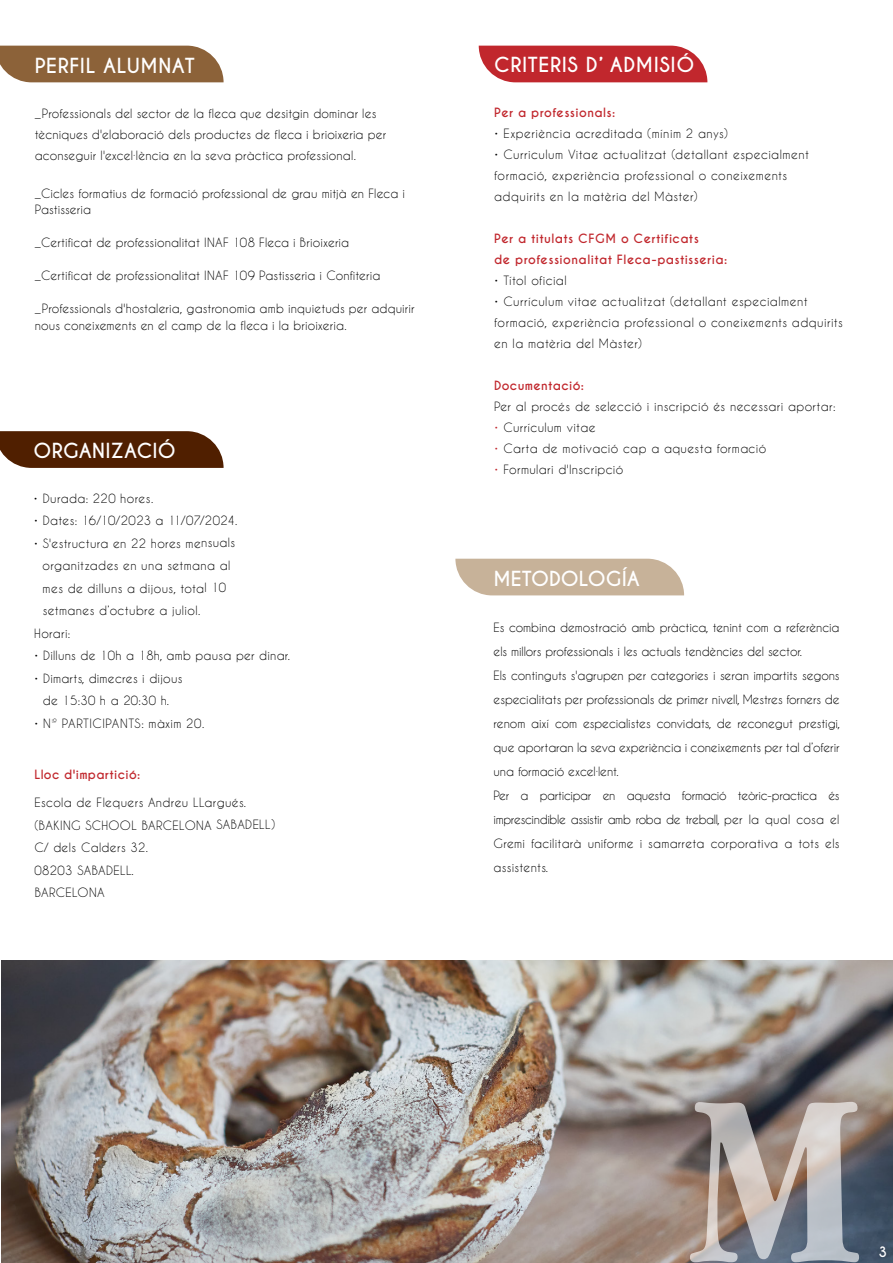
<style>
.page{position:relative;width:893px;height:1263px;background:#fff}
.page>*{position:absolute;margin:0;border:0;box-sizing:border-box;transform-origin:0 0}
.t1{font:700 19.5px "Caviar Dreams";letter-spacing:.025em;color:#fff}
.t2{font:700 19.5px "Caviar Dreams";color:#fff}
.t3{font:700 13.5px "Caviar Dreams";color:#fff}
.t4{font:12px/22.5px "Caviar Dreams";letter-spacing:.015em;color:#000}
.t5{font:12px/24px "Caviar Dreams";letter-spacing:-.01em;color:#000}
.t6{font:12px/21px "Caviar Dreams";letter-spacing:.035em;color:#000}
.t7{font:700 12px/21px "Caviar Dreams";letter-spacing:.035em;color:#c1272d}
.s1{color:#c1272d}
</style>
<div class="page">
<img style="left:1px;top:960px;width:892px;height:303px">
<svg style="left:455px;top:559px;width:229px;height:36px;background:#cab7a0"></svg>
<div style="left:0;top:46px;width:224px;height:36px;background:#8c6239"></div>
<svg style="left:0;top:431px;width:224px;height:37px;background:#5a2d10"></svg>
<svg style="left:479px;top:46px;width:228px;height:36px;background:#c5353a"></svg>
<svg style="left:690px;top:1102px;width:169px;height:160px;background:#9f9897"></svg>
<h1 class="t1" style="left:35px;top:54px;width:162px">PERFIL ALUMNAT</h1>
<p class="t4" style="left:35px;top:103px;width:353px;line-height:21px">_Professionals del sector de la fleca que desitgin dominar les tècniques d'elaboració dels productes de fleca i brioixeria per aconseguir l'excel·lència en la seva pràctica professional.</p>
<p class="t4" style="left:35px;top:185px;width:372px;line-height:16.5px">_Cicles formatius de formació professional de grau mitjà en Fleca i<br>Pastisseria</p>
<p class="t4" style="left:35px;top:231px;width:316px">_Certificat de professionalitat INAF 108 Fleca i Brioixeria</p>
<p class="t4" style="left:35px;top:264px;width:347px">_Certificat de professionalitat INAF 109 Pastisseria i Confiteria</p>
<p class="t4" style="left:35px;top:300px;width:381px;line-height:16.5px">_Professionals d'hostaleria, gastronomia amb inquietuds per adquirir nous coneixements en el camp de la fleca i la brioixeria.</p>
<h1 class="t2" style="left:34px;top:439px;width:144px">ORGANIZACIÓ</h1>
<p class="t4" style="left:34px;top:487px;width:121px">• Durada: 220 hores.</p>
<p class="t4" style="left:34px;top:509px;width:205px">• Dates: 16/10/2023 a 11/07/2024.</p>
<p class="t4" style="left:34px;top:532px;width:203px">• S'estructura en 22 hores mensuals</p>
<p class="t4" style="left:43px;top:554px;width:189px">organitzades en una setmana al</p>
<p class="t4" style="left:43px;top:577px;width:185px">mes de dilluns a dijous, total 10</p>
<p class="t4" style="left:43px;top:599px;width:159px">setmanes d’octubre a juliol.</p>
<p class="t4" style="left:34px;top:622px;width:38px">Horari:</p>
<p class="t4" style="left:34px;top:644px;width:257px">• Dilluns de 10h a 18h, amb pausa per dinar.</p>
<p class="t4" style="left:34px;top:667px;width:150px;text-align:center">• Dimarts, dimecres i dijous de 15:30 h a 20:30 h.</p>
<p class="t4" style="left:34px;top:712px;width:172px">• Nº PARTICIPANTS: màxim 20.</p>
<p class="t7" style="left:34px;top:764px;width:107px">Lloc d'impartició:</p>
<p class="t4" style="left:34px;top:791px;width:242px">Escola de Flequers Andreu LLargués. (BAKING SCHOOL BARCELONA SABADELL)<br>C/ dels Calders 32.<br>08203 SABADELL.<br>BARCELONA</p>
<h1 class="t1" style="left:494px;top:53px;width:202px">CRITERIS D’ ADMISIÓ</h1>
<p class="t7" style="left:494px;top:102px;width:123px">Per a professionals:</p>
<p class="t6" style="left:494px;top:123px;width:235px">• Experiència acreditada (mínim 2 anys)</p>
<p class="t6" style="left:494px;top:144px;width:316px">• Curriculum Vitae actualitzat (detallant especialment formació, experiència professional o coneixements adquirits en la matèria del Màster)</p>
<p class="t7" style="left:494px;top:228px;width:235px">Per a titulats CFGM o Certificats<br>de professionalitat Fleca-pastisseria:</p>
<p class="t6" style="left:494px;top:270px;width:74px">• Títol oficial</p>
<p class="t6" style="left:494px;top:291px;width:350px">• Currículum vitae actualitzat (detallant especialment formació, experiència professional o coneixements adquirits en la matèria del Màster)</p>
<p class="t7" style="left:494px;top:375px;width:91px">Documentació:</p>
<p class="t4" style="left:494px;top:395px;width:343px">Per al procés de selecció i inscripció és necessari aportar:</p>
<p class="t4" style="left:494px;top:416px;width:103px"><span class="s1">•</span> Currículum vitae</p>
<p class="t4" style="left:494px;top:437px;width:273px"><span class="s1">•</span> Carta de motivació cap a aquesta formació</p>
<p class="t4" style="left:494px;top:458px;width:131px"><span class="s1">•</span> Formulari d'Inscripció</p>
<h1 class="t2" style="left:494px;top:566px;width:148px">METODOLOGÍA</h1>
<p class="t5" style="left:494px;top:615px;width:348px">Es combina demostració amb pràctica, tenint com a referència els millors professionals i les actuals tendències del sector.<br>Els continguts s'agrupen per categories i seran impartits segons especialitats per professionals de primer nivell, Mestres forners de renom així com especialistes convidats, de reconegut prestigi, que aportaran la seva experiència i coneixements per tal d’oferir una formació excel·lent.<br>Per a participar en aquesta formació teòric-practica és imprescindible assistir amb roba de treball, per la qual cosa el Gremi facilitarà uniforme i samarreta corporativa a tots els assistents.</p>
<p class="t3" style="left:878px;top:1243px;width:10px">3</p>
</div>
